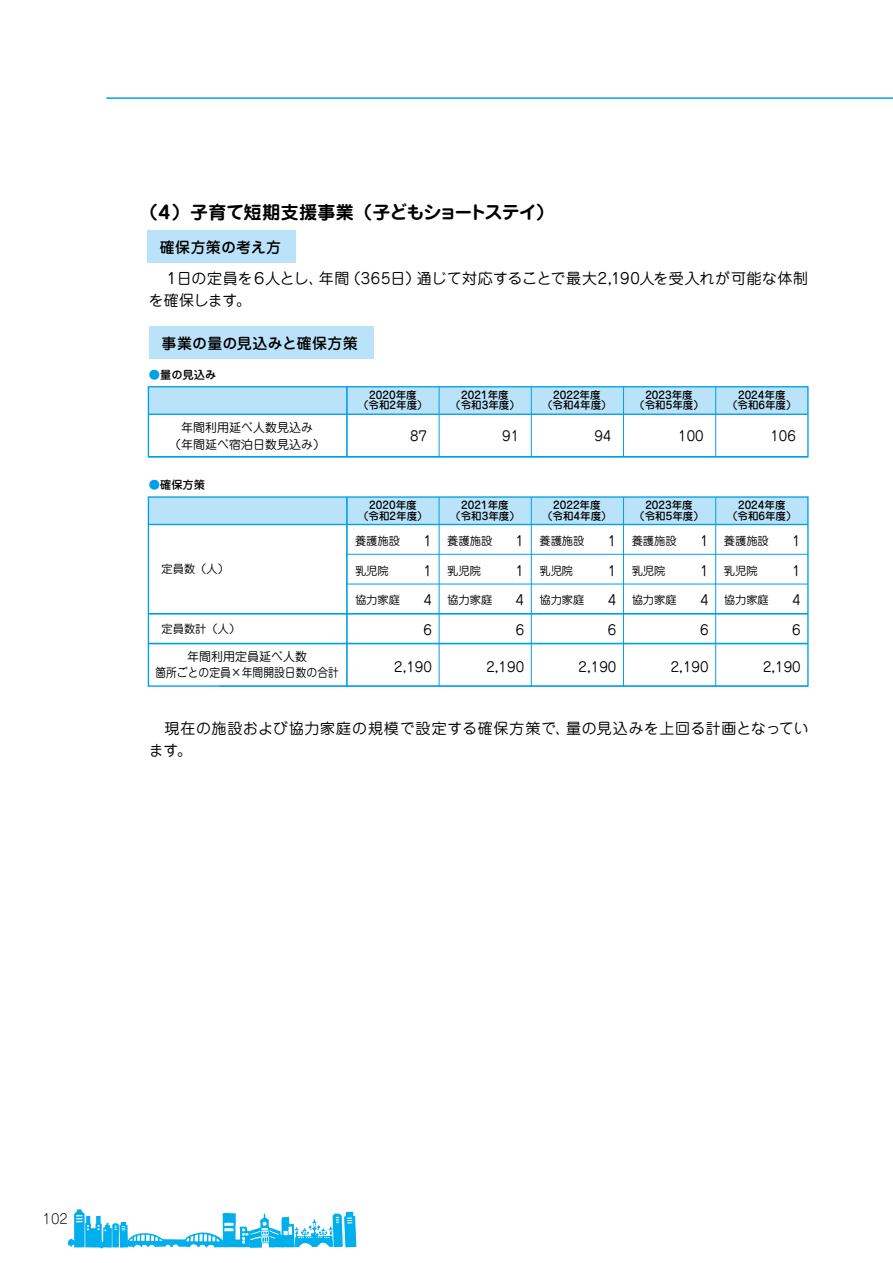
<style>
.page{position:relative;width:893px;height:1263px;background:#fff}
.page>*{position:absolute;margin:0;border:0;box-sizing:border-box;transform-origin:0 0}
.t1{font:700 18px "Jun 501 Pro";letter-spacing:-.035em;color:#000}
.t2{font:15px/22.5px "Jun 201 Pro";letter-spacing:.025em;color:#000}
.t3{font:15px/22.5px "Jun 201 Pro";letter-spacing:.05em;color:#000}
.t4{font:500 15px "Jun 34 Pro";letter-spacing:.015em;color:#000}
.t5{font:13.5px/29.4px "Jun 201 Pro";color:#000}
.t6{font:300 13.5px "Jun 101 Pro";color:#000}
.t7{font:12px/16.5px "Jun 201 Pro";color:#000;text-align:center}
.t8{font:11.25px "Jun 201 Pro";color:#000}
.t9{font:500 11.25px "Jun 34 Pro";color:#000}
.t10{font:500 10.5px/10.9px "Jun 34 Pro";color:#000;text-align:center}
.s1{color:#00a0e9}
</style>
<div class="page">
<svg style="left:68px;top:1209px;width:288px;height:40px"></svg>
<hr style="left:106px;top:97px;width:787px;height:2px;background:#00a0e9">
<div style="left:147px;top:231px;width:149px;height:32px;background:#bae3f9"></div>
<div style="left:149px;top:327px;width:225px;height:32px;background:#bae3f9"></div>
<div style="left:148px;top:497px;width:660px;height:27px;background:#bae3f9"></div>
<div style="left:148px;top:496px;width:661px;height:191px;border:1px solid #00a0e9"></div>
<hr style="left:148px;top:524px;width:660px;height:1px;background:#00a0e9">
<hr style="left:347px;top:554px;width:461px;height:1px;background:#00a0e9">
<hr style="left:347px;top:584px;width:461px;height:1px;background:#00a0e9">
<hr style="left:149px;top:613px;width:659px;height:2px;background:#00a0e9">
<hr style="left:148px;top:643px;width:660px;height:1px;background:#00a0e9">
<hr style="left:219px;top:686px;width:589px;height:1px;background:#00a0e9">
<hr style="left:715px;top:497px;width:1px;height:189px;background:#00a0e9">
<hr style="left:623px;top:497px;width:1px;height:189px;background:#00a0e9">
<hr style="left:531px;top:497px;width:1px;height:189px;background:#00a0e9">
<hr style="left:439px;top:497px;width:1px;height:189px;background:#00a0e9">
<hr style="left:346px;top:497px;width:2px;height:189px;background:#00a0e9">
<div style="left:148px;top:387px;width:660px;height:27px;background:#bae3f9"></div>
<div style="left:148px;top:386px;width:661px;height:71px;border:1px solid #00a0e9"></div>
<hr style="left:148px;top:414px;width:660px;height:1px;background:#00a0e9">
<hr style="left:148px;top:456px;width:660px;height:1px;background:#00a0e9">
<hr style="left:715px;top:387px;width:1px;height:70px;background:#00a0e9">
<hr style="left:623px;top:387px;width:1px;height:70px;background:#00a0e9">
<hr style="left:531px;top:387px;width:1px;height:70px;background:#00a0e9">
<hr style="left:439px;top:387px;width:1px;height:70px;background:#00a0e9">
<hr style="left:346px;top:387px;width:2px;height:70px;background:#00a0e9">
<h1 class="t1" style="left:140px;top:198px;width:416px">（４）子育て短期支援事業（子どもショートステイ）</h1>
<h2 class="t4" style="left:160px;top:235px;width:123px">確保方策の考え方</h2>
<h2 class="t2" style="left:149px;top:265px;width:661px">　１日の定員を６人とし、年間（365日）通じて対応することで最大2,190人を受入れが可能な体制を確保します。</h2>
<h2 class="t4" style="left:161px;top:331px;width:198px">事業の量の見込みと確保方策</h2>
<p class="t9" style="left:149px;top:365px;width:69px"><span class="s1">●</span>量の見込み</p>
<p class="t7" style="left:169px;top:418px;width:158px">年間利用延べ人数見込み<br>（年間延べ宿泊日数見込み）</p>
<p class="t9" style="left:149px;top:476px;width:58px"><span class="s1">●</span>確保方策</p>
<p class="t8" style="left:161px;top:560px;width:69px">定員数（人）</p>
<p class="t8" style="left:161px;top:620px;width:80px">定員数計（人）</p>
<p class="t7" style="left:155px;top:647px;width:185px">年間利用定員延べ人数<br>箇所ごとの定員×年間開設日数の合計</p>
<p class="t10" style="left:358px;top:388px;width:71px">2020年度<br>（令和2年度）</p>
<p class="t10" style="left:450px;top:388px;width:71px">2021年度<br>（令和3年度）</p>
<p class="t10" style="left:542px;top:388px;width:71px">2022年度<br>（令和4年度）</p>
<p class="t10" style="left:634px;top:388px;width:71px">2023年度<br>（令和5年度）</p>
<p class="t10" style="left:727px;top:388px;width:71px">2024年度<br>（令和6年度）</p>
<p class="t5" style="left:410px;top:420px;width:19px">87</p>
<p class="t5" style="left:502px;top:420px;width:19px">91</p>
<p class="t5" style="left:594px;top:420px;width:19px">94</p>
<p class="t5" style="left:678px;top:420px;width:27px">100</p>
<p class="t5" style="left:770px;top:420px;width:27px">106</p>
<p class="t10" style="left:358px;top:498px;width:71px">2020年度<br>（令和2年度）</p>
<p class="t10" style="left:450px;top:498px;width:71px">2021年度<br>（令和3年度）</p>
<p class="t10" style="left:542px;top:498px;width:71px">2022年度<br>（令和4年度）</p>
<p class="t10" style="left:634px;top:498px;width:71px">2023年度<br>（令和5年度）</p>
<p class="t10" style="left:727px;top:498px;width:71px">2024年度<br>（令和6年度）</p>
<p class="t8" style="left:355px;top:532px;width:46px">養護施設</p>
<p class="t8" style="left:355px;top:561px;width:35px">乳児院</p>
<p class="t8" style="left:355px;top:591px;width:46px">協力家庭</p>
<p class="t5" style="left:423px;top:524px;width:10px">1</p>
<p class="t5" style="left:423px;top:554px;width:10px">1</p>
<p class="t5" style="left:423px;top:584px;width:10px">4<br>6</p>
<p class="t5" style="left:394px;top:650px;width:39px">2,190</p>
<p class="t5" style="left:516px;top:524px;width:10px">1</p>
<p class="t5" style="left:516px;top:554px;width:10px">1</p>
<p class="t5" style="left:516px;top:584px;width:10px">4</p>
<p class="t5" style="left:608px;top:524px;width:10px">1</p>
<p class="t5" style="left:608px;top:554px;width:10px">1</p>
<p class="t5" style="left:608px;top:584px;width:10px">4</p>
<p class="t5" style="left:700px;top:524px;width:10px">1</p>
<p class="t5" style="left:700px;top:554px;width:10px">1</p>
<p class="t5" style="left:700px;top:584px;width:10px">4</p>
<p class="t5" style="left:792px;top:524px;width:10px">1</p>
<p class="t5" style="left:792px;top:554px;width:10px">1</p>
<p class="t5" style="left:792px;top:584px;width:10px">4</p>
<p class="t8" style="left:447px;top:532px;width:46px">養護施設</p>
<p class="t8" style="left:447px;top:561px;width:35px">乳児院</p>
<p class="t8" style="left:447px;top:591px;width:46px">協力家庭</p>
<p class="t8" style="left:539px;top:532px;width:46px">養護施設</p>
<p class="t8" style="left:539px;top:561px;width:35px">乳児院</p>
<p class="t8" style="left:539px;top:591px;width:46px">協力家庭</p>
<p class="t8" style="left:632px;top:532px;width:46px">養護施設</p>
<p class="t8" style="left:632px;top:561px;width:35px">乳児院</p>
<p class="t8" style="left:632px;top:591px;width:46px">協力家庭</p>
<p class="t8" style="left:724px;top:532px;width:46px">養護施設</p>
<p class="t8" style="left:724px;top:561px;width:35px">乳児院</p>
<p class="t8" style="left:724px;top:591px;width:46px">協力家庭</p>
<p class="t5" style="left:516px;top:613px;width:10px">6</p>
<p class="t5" style="left:486px;top:650px;width:39px">2,190</p>
<p class="t5" style="left:608px;top:613px;width:10px">6</p>
<p class="t5" style="left:579px;top:650px;width:39px">2,190</p>
<p class="t5" style="left:700px;top:613px;width:10px">6</p>
<p class="t5" style="left:671px;top:650px;width:39px">2,190</p>
<p class="t5" style="left:792px;top:613px;width:10px">6</p>
<p class="t5" style="left:763px;top:650px;width:39px">2,190</p>
<h2 class="t3" style="left:149px;top:715px;width:661px">　現在の施設および協力家庭の規模で設定する確保方策で、量の見込みを上回る計画となっています。</h2>
<p class="t6" style="left:43px;top:1208px;width:27px">102</p>
</div>
